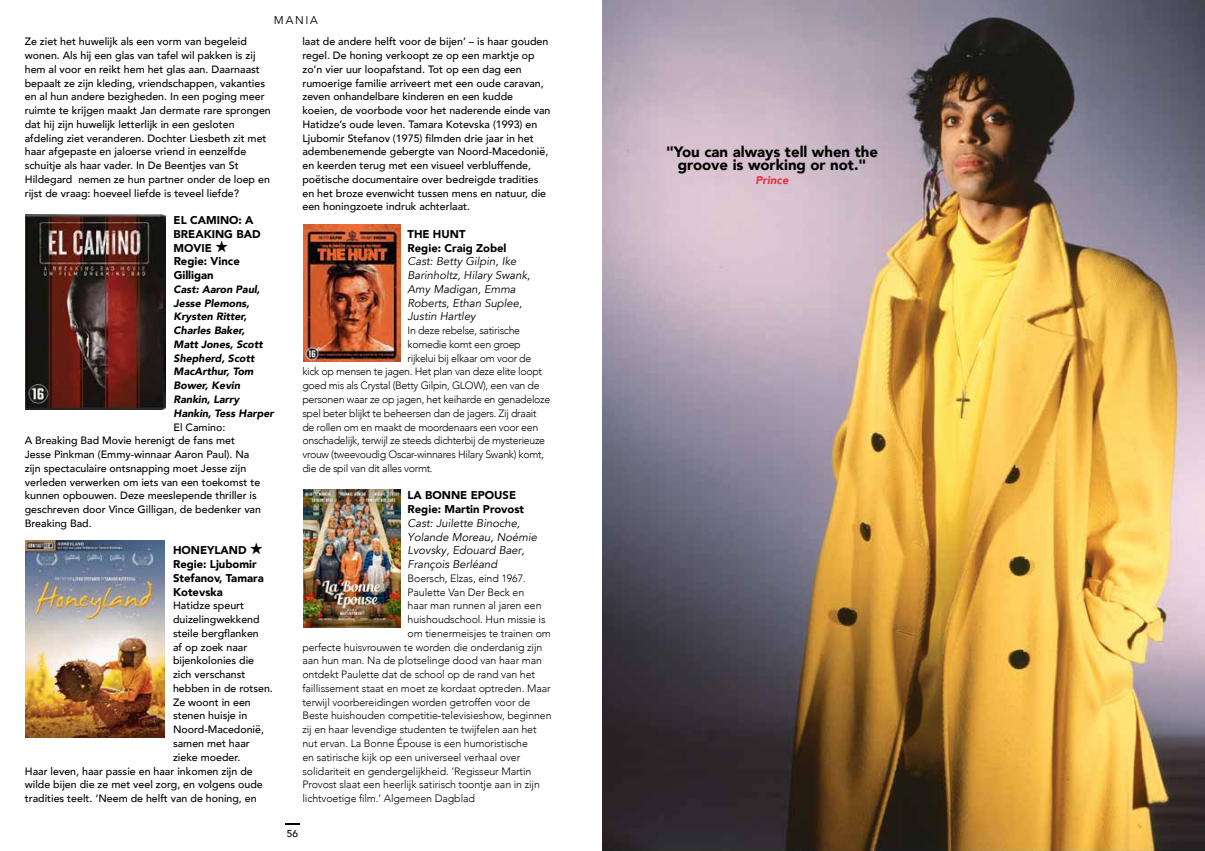
<style>
.page{position:relative;width:1205px;height:851px;background:#fff}
.page>*{position:absolute;margin:0;border:0;box-sizing:border-box;transform-origin:0 0}
.t1{font:900 15px/13.8px "Avenir";color:#000;text-align:center}
.t2{font:italic 11.25px/13.8px "Avenir";color:#000}
.t3{font:900 11.25px/13.8px "Avenir";color:#000}
.t4{font:italic 900 11.25px "Avenir";color:#e7344c}
.t5{font:11.25px "Avenir";letter-spacing:.15em;color:#000}
.t6{font:500 10.62px/13.8px "Avenir";color:#000}
.t7{font:300 10.62px "Avenir";letter-spacing:-.01em;color:#000}
.t8{font:300 10.62px "Avenir";letter-spacing:-.03em;color:#000}
.t9{font:italic 900 10.62px/13.8px "Avenir";color:#000}
.t10{font:500 10px "Avenir";color:#000}
</style>
<div class="page">
<img style="left:26px;top:215px;width:139px;height:195px">
<img style="left:25px;top:540px;width:140px;height:197px">
<img style="left:303px;top:224px;width:97px;height:137px">
<img style="left:303px;top:489px;width:97px;height:138px">
<img style="left:602px;top:0;width:603px;height:850px">
<svg style="left:285px;top:823px;width:14px;height:1px"></svg>
<p class="t5" style="left:274px;top:13px;width:45px">MANIA</p>
<p class="t6" style="left:25px;top:34px;width:248px">Ze ziet het huwelijk als een vorm van begeleid wonen. Als hij een glas van tafel wil pakken is zij hem al voor en reikt hem het glas aan. Daarnaast bepaalt ze zijn kleding, vriendschappen, vakanties en al hun andere bezigheden. In een poging meer ruimte te krijgen maakt Jan dermate rare sprongen dat hij zijn huwelijk letterlijk in een gesloten afdeling ziet veranderen. Dochter Liesbeth zit met haar afgepaste en jaloerse vriend in eenzelfde schuitje als haar vader. In De Beentjes van St Hildegard nemen ze hun partner onder de loep en rijst de vraag: hoeveel liefde is teveel liefde?</p>
<p class="t3" style="left:174px;top:213px;width:88px">EL CAMINO: A<br>BREAKING BAD<br>MOVIE ★<br>Regie: Vince<br>Gilligan</p>
<p class="t9" style="left:174px;top:282px;width:102px">Cast: Aaron Paul,<br>Jesse Plemons,<br>Krysten Ritter,<br>Charles Baker,<br>Matt Jones, Scott<br>Shepherd, Scott<br>MacArthur, Tom<br>Bower, Kevin<br>Rankin, Larry<br>Hankin, Tess Harper</p>
<p class="t6" style="left:25px;top:419px;width:238px;text-indent:149px">El Camino:<br>A Breaking Bad Movie herenigt de fans met Jesse Pinkman (Emmy-winnaar Aaron Paul). Na zijn spectaculaire ontsnapping moet Jesse zijn verleden verwerken om iets van een toekomst te kunnen opbouwen. Deze meeslepende thriller is geschreven door Vince Gilligan, de bedenker van Breaking Bad.</p>
<p class="t3" style="left:173px;top:543px;width:92px">HONEYLAND ★<br>Regie: Ljubomir<br>Stefanov, Tamara<br>Kotevska</p>
<p class="t6" style="left:173px;top:598px;width:73px">Hatidze speurt</p>
<p class="t6" style="left:173px;top:612px;width:88px">duizelingwekkend</p>
<p class="t6" style="left:173px;top:625px;width:87px">steile bergflanken</p>
<p class="t6" style="left:173px;top:639px;width:76px">af op zoek naar</p>
<p class="t6" style="left:173px;top:653px;width:83px">bijenkolonies die</p>
<p class="t6" style="left:173px;top:667px;width:74px">zich verschanst</p>
<p class="t6" style="left:173px;top:680px;width:101px">hebben in de rotsen.</p>
<p class="t6" style="left:173px;top:694px;width:79px">Ze woont in een</p>
<p class="t6" style="left:173px;top:708px;width:76px">stenen huisje in</p>
<p class="t6" style="left:173px;top:722px;width:92px">Noord-Macedonië,</p>
<p class="t6" style="left:173px;top:735px;width:78px">samen met haar</p>
<p class="t6" style="left:173px;top:749px;width:69px">zieke moeder.</p>
<p class="t6" style="left:25px;top:763px;width:229px">Haar leven, haar passie en haar inkomen zijn de</p>
<p class="t6" style="left:25px;top:777px;width:239px">wilde bijen die ze met veel zorg, en volgens oude</p>
<p class="t6" style="left:25px;top:790px;width:233px">tradities teelt. ‘Neem de helft van de honing, en</p>
<p class="t6" style="left:302px;top:34px;width:250px">laat de andere helft voor de bijen’ – is haar gouden regel. De honing verkoopt ze op een marktje op zo’n vier uur loopafstand. Tot op een dag een rumoerige familie arriveert met een oude caravan, zeven onhandelbare kinderen en een kudde koeien, de voorbode voor het naderende einde van Hatidze’s oude leven. Tamara Kotevska (1993) en Ljubomir Stefanov (1975) filmden drie jaar in het adembenemende gebergte van Noord-Macedonië, en keerden terug met een visueel verbluffende, poëtische documentaire over bedreigde tradities en het broze evenwicht tussen mens en natuur, die een honingzoete indruk achterlaat.</p>
<p class="t3" style="left:407px;top:227px;width:100px">THE HUNT<br>Regie: Craig Zobel</p>
<p class="t2" style="left:407px;top:255px;width:124px">Cast: Betty Gilpin, Ike<br>Barinholtz, Hilary Swank,<br>Amy Madigan, Emma<br>Roberts, Ethan Suplee,<br>Justin Hartley</p>
<p class="t8" style="left:407px;top:324px;width:114px">In deze rebelse, satirische</p>
<p class="t8" style="left:407px;top:338px;width:115px">komedie komt een groep</p>
<p class="t8" style="left:407px;top:352px;width:125px">rijkelui bij elkaar om voor de</p>
<p class="t8" style="left:302px;top:365px;width:241px">kick op mensen te jagen. Het plan van deze elite loopt</p>
<p class="t8" style="left:302px;top:379px;width:239px">goed mis als Crystal (Betty Gilpin, GLOW), een van de</p>
<p class="t8" style="left:302px;top:393px;width:249px">personen waar ze op jagen, het keiharde en genadeloze</p>
<p class="t8" style="left:302px;top:407px;width:236px">spel beter blijkt te beheersen dan de jagers. Zij draait</p>
<p class="t8" style="left:302px;top:420px;width:237px">de rollen om en maakt de moordenaars een voor een</p>
<p class="t8" style="left:302px;top:434px;width:244px">onschadelijk, terwijl ze steeds dichterbij de mysterieuze</p>
<p class="t8" style="left:302px;top:448px;width:243px">vrouw (tweevoudig Oscar-winnares Hilary Swank) komt,</p>
<p class="t8" style="left:302px;top:462px;width:132px">die de spil van dit alles vormt.</p>
<p class="t3" style="left:407px;top:488px;width:118px">LA BONNE EPOUSE<br>Regie: Martin Provost</p>
<p class="t2" style="left:407px;top:516px;width:131px">Cast: Juilette Binoche,<br>Yolande Moreau, Noémie<br>Lvovsky, Edouard Baer,<br>François Berléand</p>
<p class="t7" style="left:407px;top:572px;width:120px">Boersch, Elzas, eind 1967.</p>
<p class="t7" style="left:407px;top:585px;width:118px">Paulette Van Der Beck en</p>
<p class="t7" style="left:407px;top:599px;width:135px">haar man runnen al jaren een</p>
<p class="t7" style="left:407px;top:613px;width:139px">huishoudschool. Hun missie is</p>
<p class="t7" style="left:407px;top:627px;width:145px">om tienermeisjes te trainen om</p>
<p class="t7" style="left:302px;top:640px;width:241px">perfecte huisvrouwen te worden die onderdanig zijn</p>
<p class="t7" style="left:302px;top:654px;width:241px">aan hun man. Na de plotselinge dood van haar man</p>
<p class="t7" style="left:302px;top:668px;width:234px">ontdekt Paulette dat de school op de rand van het</p>
<p class="t7" style="left:302px;top:682px;width:250px">faillissement staat en moet ze kordaat optreden. Maar</p>
<p class="t7" style="left:302px;top:695px;width:229px">terwijl voorbereidingen worden getroffen voor de</p>
<p class="t7" style="left:302px;top:709px;width:251px">Beste huishouden competitie-televisieshow, beginnen</p>
<p class="t7" style="left:302px;top:723px;width:236px">zij en haar levendige studenten te twijfelen aan het</p>
<p class="t7" style="left:302px;top:737px;width:227px">nut ervan. La Bonne Épouse is een humoristische</p>
<p class="t7" style="left:302px;top:750px;width:219px">en satirische kijk op een universeel verhaal over</p>
<p class="t7" style="left:302px;top:764px;width:230px">solidariteit en gendergelijkheid. ‘Regisseur Martin</p>
<p class="t7" style="left:302px;top:778px;width:239px">Provost slaat een heerlijk satirisch toontje aan in zijn</p>
<p class="t7" style="left:302px;top:792px;width:174px">lichtvoetige film.’ Algemeen Dagblad</p>
<p class="t10" style="left:287px;top:824px;width:13px">56</p>
<h1 class="t1" style="left:666px;top:144px;width:213px">"You can always tell when the groove is working or not."</h1>
<p class="t4" style="left:755px;top:171px;width:34px">Prince</p>
</div>
